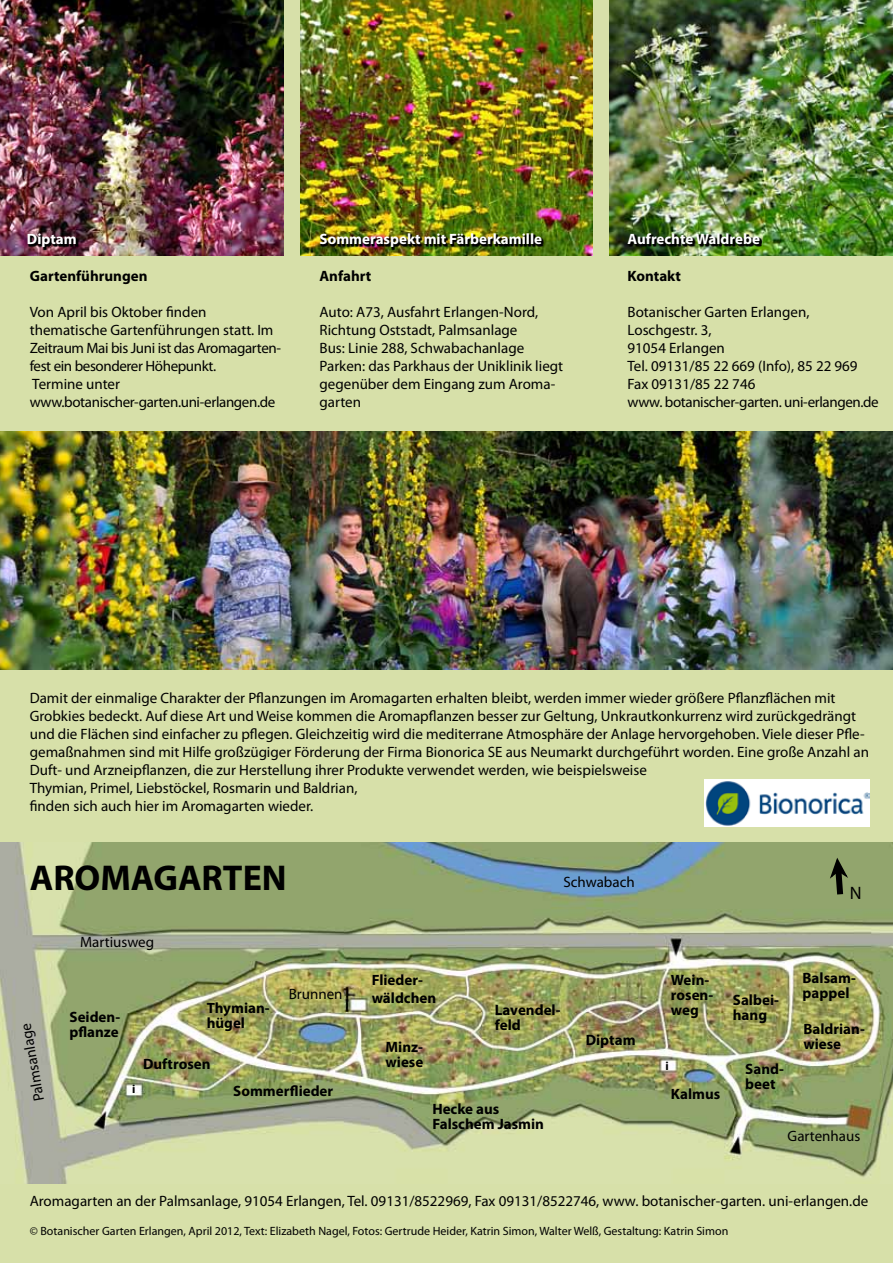
<style>
.page{position:relative;width:893px;height:1263px;background:#d7e0a9}
.page>*{position:absolute;margin:0;border:0;box-sizing:border-box;transform-origin:0 0}
.t1{font:700 36px "Myriad Pro";color:#000}
.t2{font:18px "Myriad Pro";color:#000}
.t3{font:15px/18px "Myriad Pro";color:#000}
.t4{font:700 15px/15px "Myriad Pro";color:#000}
.t5{font:15px/18px "Myriad Pro";letter-spacing:-.025em;color:#000}
.t6{font:700 15px "Myriad Pro";color:#fff}
.t7{font:12px "Myriad Pro";color:#000}
.t8{font:700 12px "Myriad Pro";color:#000}
</style>
<div class="page">
<img style="left:0;top:0;width:283px;height:255px">
<img style="left:610px;top:0;width:283px;height:255px">
<img style="left:301px;top:0;width:291px;height:255px">
<img style="left:0;top:432px;width:893px;height:238px">
<img style="left:0;top:842px;width:893px;height:341px">
<svg style="left:28px;top:234px;width:51px;height:16px"></svg>
<img style="left:320px;top:234px;width:224px;height:16px">
<svg style="left:628px;top:234px;width:134px;height:13px;background:#26351b"></svg>
<img style="left:704px;top:779px;width:166px;height:47px">
<svg style="left:829px;top:856px;width:21px;height:45px"></svg>
<p class="t6" style="left:27px;top:229px;width:51px">Diptam</p>
<p class="t6" style="left:320px;top:229px;width:224px">Sommeraspekt mit Färberkamille</p>
<p class="t6" style="left:628px;top:229px;width:134px">Aufrechte Waldrebe</p>
<p class="t4" style="left:30px;top:268px;width:119px">Gartenführungen</p>
<p class="t5" style="left:30px;top:302px;width:253px">Von April bis Oktober finden thematische Gartenführungen statt. Im Zeitraum Mai bis Juni ist das Aromagarten&shy;fest ein besonderer Höhepunkt.<br>Termine unter www.botanischer-garten.uni-erlangen.de</p>
<p class="t4" style="left:320px;top:268px;width:53px">Anfahrt</p>
<p class="t3" style="left:320px;top:302px;width:245px">Auto: A73, Ausfahrt Erlangen-Nord,<br>Richtung Oststadt, Palmsanlage<br>Bus: Linie 288, Schwabachanlage<br>Parken: das Parkhaus der Uniklinik liegt gegenüber dem Eingang zum Aroma&shy;garten</p>
<p class="t4" style="left:628px;top:268px;width:55px">Kontakt</p>
<p class="t3" style="left:628px;top:302px;width:253px">Botanischer Garten Erlangen,<br>Loschgestr. 3,<br>91054 Erlangen<br>Tel. 09131/85 22 669 (Info), 85 22 969<br>Fax 09131/85 22 746<br>www. botanischer-garten. uni-erlangen.de</p>
<p class="t3" style="left:30px;top:689px;width:841px">Damit der einmalige Charakter der Pflanzungen im Aromagarten erhalten bleibt, werden immer wieder größere Pflanzflächen mit Grobkies bedeckt. Auf diese Art und Weise kommen die Aromapflanzen besser zur Geltung, Unkrautkonkurrenz wird zurückgedrängt und die Flächen sind einfacher zu pflegen. Gleichzeitig wird die mediterrane Atmosphäre der Anlage hervorgehoben. Viele dieser Pfle&shy;gemaßnahmen sind mit Hilfe großzügiger Förderung der Firma Bionorica SE aus Neumarkt durchgeführt worden. Eine große Anzahl an Duft- und Arzneipflanzen, die zur Herstellung ihrer Produkte verwendet werden, wie beispielsweise<br>Thymian, Primel, Liebstöckel, Rosmarin und Baldrian,<br>finden sich auch hier im Aromagarten wieder.</p>
<h1 class="t1" style="left:30px;top:854px;width:259px">AROMAGARTEN</h1>
<p class="t3" style="left:80px;top:933px;width:76px">Martiusweg</p>
<p class="t3" style="left:563px;top:873px;width:73px">Schwabach</p>
<p class="t3" style="left:30px;top:1102px;width:81px;rotate:-100deg">Palmsanlage</p>
<p class="t4" style="left:69px;top:1009px;width:52px">Seiden&shy;pflanze</p>
<p class="t8" style="left:132px;top:1081px;width:5px">i</p>
<p class="t4" style="left:372px;top:970px;width:66px;line-height:18px">Flieder&shy;wäldchen</p>
<p class="t3" style="left:289px;top:984px;width:55px">Brunnen</p>
<p class="t4" style="left:207px;top:1000px;width:64px">Thymian&shy;hügel</p>
<p class="t4" style="left:495px;top:1002px;width:67px">Lavendel&shy;feld</p>
<p class="t4" style="left:385px;top:1039px;width:39px">Minz&shy;wiese</p>
<p class="t4" style="left:143px;top:1056px;width:69px">Duftrosen</p>
<p class="t4" style="left:233px;top:1083px;width:102px">Sommerflieder</p>
<p class="t4" style="left:432px;top:1101px;width:113px">Hecke aus<br>Falschem Jasmin</p>
<p class="t4" style="left:586px;top:1032px;width:51px">Diptam</p>
<p class="t2" style="left:850px;top:882px;width:13px">N</p>
<p class="t4" style="left:671px;top:972px;width:44px">Wein&shy;rosen&shy;weg</p>
<p class="t8" style="left:665px;top:1058px;width:5px">i</p>
<p class="t4" style="left:671px;top:1085px;width:51px">Kalmus</p>
<p class="t4" style="left:733px;top:992px;width:48px">Salbei&shy;hang</p>
<p class="t4" style="left:745px;top:1061px;width:40px">Sand&shy;beet</p>
<p class="t4" style="left:802px;top:969px;width:55px">Balsam&shy;pappel</p>
<p class="t4" style="left:803px;top:1021px;width:63px">Baldrian&shy;wiese</p>
<p class="t3" style="left:788px;top:1127px;width:74px">Gartenhaus</p>
<p class="t3" style="left:30px;top:1192px;width:840px">Aromagarten an der Palmsanlage, 91054 Erlangen, Tel. 09131/8522969, Fax 09131/8522746, www. botanischer-garten. uni-erlangen.de</p>
<p class="t7" style="left:30px;top:1224px;width:700px">© Botanischer Garten Erlangen, April 2012, Text: Elizabeth Nagel, Fotos: Gertrude Heider, Katrin Simon, Walter Welß, Gestaltung: Katrin Simon</p>
</div>
